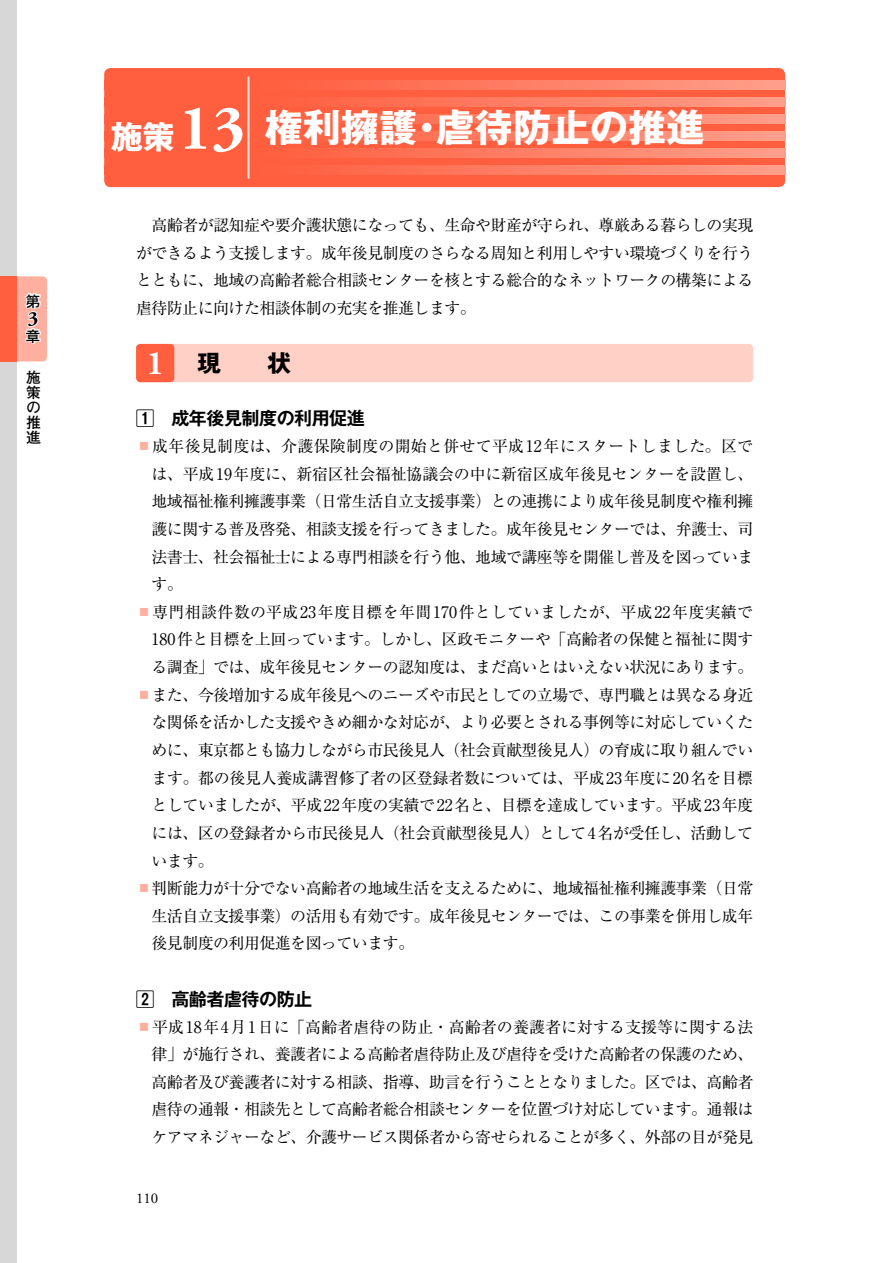
<style>
.page{position:relative;width:893px;height:1263px;background:#fff}
.page>*{position:absolute;margin:0;border:0;box-sizing:border-box;transform-origin:0 0}
.t1{font:38.25px "Gothic MB101 Pr 6 Bold 90 pv RKSJ H";color:#fff}
.t2{font:23.4px "Gothic MB101 Pr 6 Bold 90 pv RKSJ H";color:#000}
.t3{font:700 20.25px "Adobe Garamond Pro";color:#000}
.t4{font:18px "Gothic MB101 Pr 6 De Bold 90 pv RKSJ V";letter-spacing:-.03em;color:#000}
.t5{font:15.9px/27.6px "Ryumin Pr 6 Regular 90 pv RKSJ H";letter-spacing:-.035em;color:#000;text-align:justify}
.t6{font:14.85px/14.9px "Futo Go B101 Pr 6 Bold 90 pv RKSJ V";color:#000;text-align:justify}
.t7{font:14.85px "Adobe Garamond Pro";color:#000}
.s1{font-family:"Adobe Garamond Pro";font-weight:700;font-size:63.75px}
.s2{font-family:"Adobe Garamond Pro";font-weight:700;font-size:34.05px;color:#fff}
.s3{color:#ffaf9f}
</style>
<div class="page">
<div style="left:136px;top:344px;width:617px;height:38px;background:#ffd0c6;border-radius:4px"></div>
<div style="left:136px;top:344px;width:38px;height:38px;background:#ff5f3e;border-radius:4px"></div>
<div style="left:104px;top:68px;width:681px;height:119px;background:#ff5f3e;border-radius:6px"></div>
<svg style="left:337px;top:81px;width:448px;height:8px;background:#ff826a"></svg>
<svg style="left:337px;top:98px;width:448px;height:8px;background:#ff826a"></svg>
<svg style="left:337px;top:115px;width:448px;height:8px;background:#ff826a"></svg>
<svg style="left:337px;top:132px;width:448px;height:8px;background:#ff826a"></svg>
<svg style="left:337px;top:149px;width:448px;height:8px;background:#ff826a"></svg>
<svg style="left:337px;top:166px;width:448px;height:8px;background:#ff826a"></svg>
<hr style="left:247px;top:77px;width:3px;height:102px;background:#fff">
<div style="left:0;top:0;width:17px;height:1263px;background:#d7d7d7"></div>
<div style="left:13px;top:276px;width:34px;height:85px;background:#ffaf9f;border-radius:4px"></div>
<div style="left:0;top:276px;width:17px;height:85px;background:#ff5f3e"></div>
<svg style="left:24px;top:292px;width:17px;height:52px"></svg>
<p class="t6" style="left:26px;top:295px;width:16px">第</p>
<p class="t3" style="left:28px;top:306px;width:12px">3</p>
<p class="t6" style="left:26px;top:331px;width:16px">章</p>
<p class="t6" style="left:26px;top:372px;width:16px">施策の推進</p>
<h1 class="t1" style="left:111px;top:113px;width:595px"><sub>施策</sub><span class="s1">13</span> 権利擁護・虐待防止の推進</h1>
<p class="t5" style="left:136px;top:213px;width:619px;text-indent:15px">高齢者が認知症や要介護状態になっても、生命や財産が守られ、尊厳ある暮らしの実現ができるよう支援します。成年後見制度のさらなる周知と利用しやすい環境づくりを行うとともに、地域の高齢者総合相談センターを核とする総合的なネットワークの構築による虐待防止に向けた相談体制の充実を推進します。</p>
<h2 class="t2" style="left:146px;top:354px;width:146px"><span class="s2">1</span> 現　　状</h2>
<p class="t4" style="left:136px;top:412px;width:230px">1　成年後見制度の利用促進</p>
<p class="t5" style="left:151px;top:434px;width:603px;text-indent:-15px"><span class="s3">■</span>成年後見制度は、介護保険制度の開始と併せて平成12年にスタートしました。区では、平成19年度に、新宿区社会福祉協議会の中に新宿区成年後見センターを設置し、地域福祉権利擁護事業（日常生活自立支援事業）との連携により成年後見制度や権利擁護に関する普及啓発、相談支援を行ってきました。成年後見センターでは、弁護士、司法書士、社会福祉士による専門相談を行う他、地域で講座等を開催し普及を図っています。</p>
<p class="t5" style="left:151px;top:600px;width:603px;text-indent:-15px"><span class="s3">■</span>専門相談件数の平成23年度目標を年間170件としていましたが、平成22年度実績で180件と目標を上回っています。しかし、区政モニターや「高齢者の保健と福祉に関する調査」では、成年後見センターの認知度は、まだ高いとはいえない状況にあります。</p>
<p class="t5" style="left:151px;top:683px;width:603px;text-indent:-15px"><span class="s3">■</span>また、今後増加する成年後見へのニーズや市民としての立場で、専門職とは異なる身近な関係を活かした支援やきめ細かな対応が、より必要とされる事例等に対応していくために、東京都とも協力しながら市民後見人（社会貢献型後見人）の育成に取り組んでいます。都の後見人養成講習修了者の区登録者数については、平成23年度に20名を目標としていましたが、平成22年度の実績で22名と、目標を達成しています。平成23年度には、区の登録者から市民後見人（社会貢献型後見人）として4名が受任し、活動しています。</p>
<p class="t5" style="left:151px;top:876px;width:603px;text-indent:-15px"><span class="s3">■</span>判断能力が十分でない高齢者の地域生活を支えるために、地域福祉権利擁護事業（日常生活自立支援事業）の活用も有効です。成年後見センターでは、この事業を併用し成年後見制度の利用促進を図っています。</p>
<p class="t4" style="left:136px;top:992px;width:178px">2　高齢者虐待の防止</p>
<p class="t5" style="left:151px;top:1015px;width:603px;text-indent:-15px"><span class="s3">■</span>平成18年4月1日に「高齢者虐待の防止・高齢者の養護者に対する支援等に関する法律」が施行され、養護者による高齢者虐待防止及び虐待を受けた高齢者の保護のため、高齢者及び養護者に対する相談、指導、助言を行うこととなりました。区では、高齢者虐待の通報・相談先として高齢者総合相談センターを位置づけ対応しています。通報はケアマネジャーなど、介護サービス関係者から寄せられることが多く、外部の目が発見</p>
<p class="t7" style="left:136px;top:1189px;width:24px">110</p>
</div>
